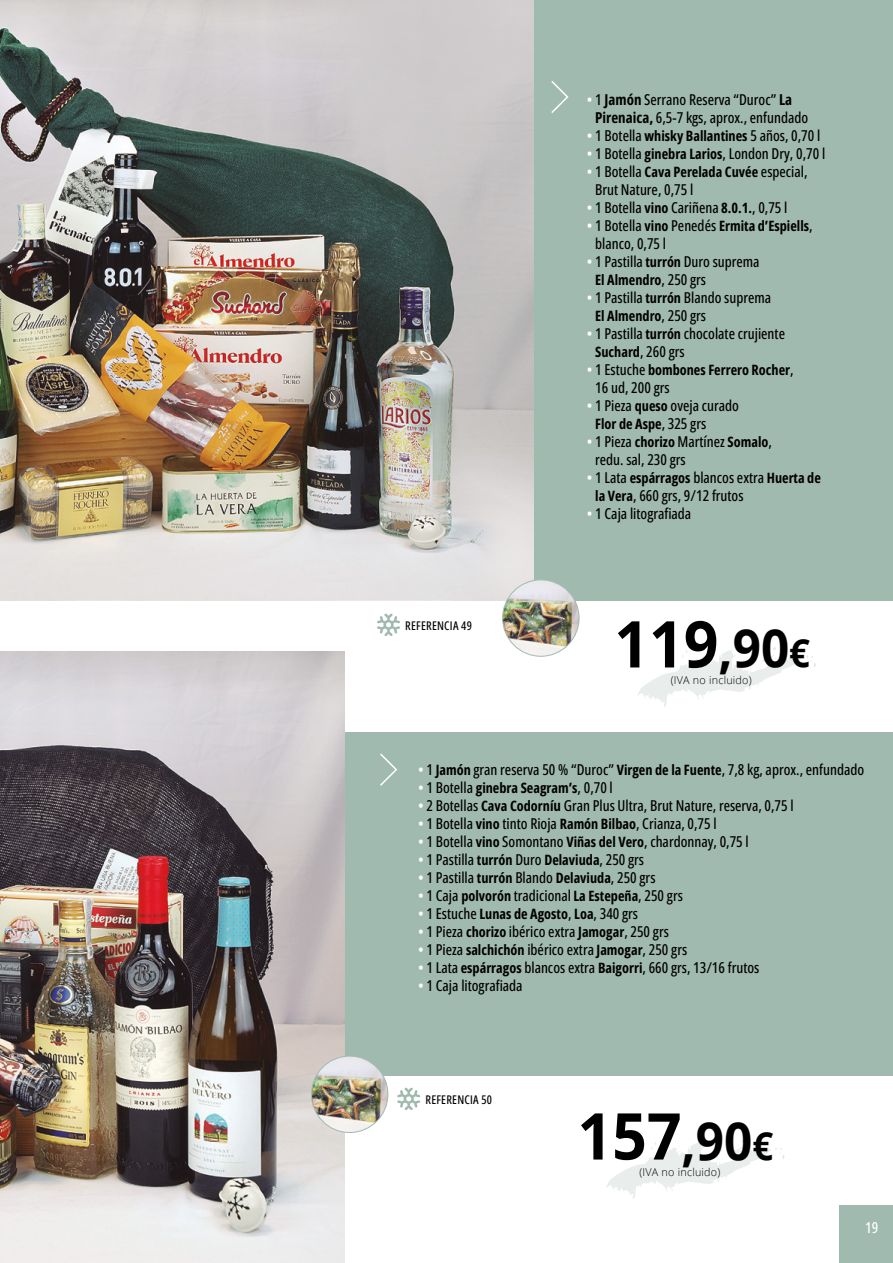
<style>
.page{position:relative;width:893px;height:1263px;background:#fff}
.page>*{position:absolute;margin:0;border:0;box-sizing:border-box;transform-origin:0 0}
.t1{font:700 64.5px "Open Sans";color:#000;scale:.94 1}
.t2{font:500 15px/18px "Open Sans Condensed";color:#000}
.t3{font:500 15px "Open Sans Condensed";color:#fff}
.t4{font:700 14.25px "Open Sans Condensed";color:#000}
.t5{font:500 12px "Open Sans Condensed";letter-spacing:.02em;color:#000}
.t6{font:300 10.8px "Open Sans";letter-spacing:.02em;color:#000}
.s1{color:#fff}
.s2{font-weight:700}
.s3{font-weight:700;font-size:14.25px}
.s4{font-weight:500;font-size:15px;color:#fff}
.s5{font-weight:500;font-size:15px}
.s6{font-size:52.65px}
.s7{font-size:38.7px}
</style>
<div class="page">
<div style="left:527px;top:0;width:366px;height:600px;background:#a1bab0"></div>
<div style="left:840px;top:1205px;width:53px;height:58px;background:#a1bab0"></div>
<img style="left:0;top:0;width:533px;height:600px">
<div style="left:298px;top:733px;width:595px;height:343px;background:#a1bab0"></div>
<img style="left:0;top:652px;width:344px;height:611px">
<svg style="left:377px;top:613px;width:23px;height:23px"></svg>
<svg style="left:397px;top:1087px;width:23px;height:23px"></svg>
<svg style="left:637px;top:647px;width:179px;height:60px"></svg>
<svg style="left:606px;top:1139px;width:179px;height:60px"></svg>
<img style="left:311px;top:1056px;width:77px;height:76px;border-radius:38px">
<div style="left:311px;top:1056px;width:77px;height:77px;border:1px solid #a1bab0;border-radius:50%"></div>
<img style="left:503px;top:580px;width:76px;height:76px;border-radius:38px">
<div style="left:502px;top:580px;width:77px;height:76px;border:1px solid #a1bab0;border-radius:50%"></div>
<svg style="left:551px;top:81px;width:18px;height:32px"></svg>
<svg style="left:380px;top:753px;width:17px;height:33px"></svg>
<p class="t5" style="left:405px;top:617px;width:68px">REFERENCIA 49</p>
<p class="t2" style="left:595px;top:91px;width:214px;text-indent:-9px"><span class="s1">•</span> 1 <span class="s2">Jamón</span> Serrano Reserva “Duroc” <span class="s2">La<br>Pirenaica,</span> 6,5-7 kgs, aprox., enfundado</p>
<p class="t2" style="left:587px;top:127px;width:235px"><span class="s1">•</span> 1 Botella <span class="s3">whisky Ballantines</span> 5 años, 0,70 l</p>
<p class="t2" style="left:587px;top:145px;width:240px"><span class="s1">•</span> 1 Botella <span class="s3">ginebra Larios</span>, London Dry, 0,70 l</p>
<p class="t2" style="left:595px;top:163px;width:214px;text-indent:-9px"><span class="s1">•</span> 1 Botella <span class="s3">Cava Perelada Cuvée</span> especial,<br>Brut Nature, 0,75 l</p>
<p class="t2" style="left:587px;top:199px;width:202px"><span class="s1">•</span> 1 Botella <span class="s3">vino</span> Cariñena <span class="s3">8.0.1.</span>, 0,75 l</p>
<p class="t4" style="left:587px;top:216px;width:227px"><span class="s4">•</span> <span class="s5">1 Botella</span> vino <span class="s5">Penedés</span> Ermita d’Espiells<span class="s5">,</span></p>
<p class="t2" style="left:595px;top:235px;width:72px">blanco, 0,75 l</p>
<p class="t2" style="left:587px;top:253px;width:174px"><span class="s1">•</span> 1 Pastilla <span class="s3">turrón</span> Duro suprema</p>
<p class="t4" style="left:595px;top:270px;width:112px">El Almendro<span class="s5">, 250 grs</span></p>
<p class="t2" style="left:587px;top:289px;width:186px"><span class="s1">•</span> 1 Pastilla <span class="s3">turrón</span> Blando suprema</p>
<p class="t4" style="left:595px;top:306px;width:112px">El Almendro<span class="s5">, 250 grs</span></p>
<p class="t2" style="left:587px;top:325px;width:200px"><span class="s1">•</span> 1 Pastilla <span class="s3">turrón</span> chocolate crujiente</p>
<p class="t4" style="left:595px;top:342px;width:91px">Suchard<span class="s5">, 260 grs</span></p>
<p class="t4" style="left:587px;top:360px;width:208px"><span class="s4">•</span> <span class="s5">1 Estuche</span> bombones Ferrero Rocher<span class="s5">,</span></p>
<p class="t2" style="left:595px;top:379px;width:76px">16 ud, 200 grs</p>
<p class="t2" style="left:587px;top:397px;width:154px"><span class="s1">•</span> 1 Pieza <span class="s3">queso</span> oveja curado</p>
<p class="t4" style="left:595px;top:414px;width:113px">Flor de Aspe<span class="s5">, 325 grs</span></p>
<p class="t2" style="left:595px;top:433px;width:178px;text-indent:-9px"><span class="s1">•</span> 1 Pieza <span class="s3">chorizo</span> Martínez <span class="s3">Somalo</span>, redu. sal, 230 grs</p>
<p class="t4" style="left:587px;top:468px;width:236px"><span class="s4">•</span> <span class="s5">1 Lata</span> espárragos <span class="s5">blancos extra</span> Huerta de</p>
<p class="t2" style="left:595px;top:487px;width:150px"><span class="s3">la Vera</span>, 660 grs, 9/12 frutos</p>
<p class="t2" style="left:587px;top:505px;width:106px"><span class="s1">•</span> 1 Caja litografiada</p>
<h1 class="t1" style="left:614px;top:598px;width:210px">119<span class="s6">,90</span><span class="s7">€</span></h1>
<p class="t6" style="left:671px;top:673px;width:83px">(IVA no incluido)</p>
<p class="t2" style="left:418px;top:760px;width:448px"><span class="s1">•</span> 1 <span class="s3">Jamón</span> gran reserva 50 % “Duroc” <span class="s3">Virgen de la Fuente</span>, 7,8 kg, aprox., enfundado</p>
<p class="t4" style="left:418px;top:778px;width:196px"><span class="s4">•</span> <span class="s5">1 Botella</span> ginebra Seagram’s<span class="s5">, 0,70 l</span></p>
<p class="t2" style="left:418px;top:796px;width:377px"><span class="s1">•</span> 2 Botellas <span class="s3">Cava Codorní</span><span class="s2">u</span> Gran Plus Ultra, Brut Nature, reserva, 0,75 l</p>
<p class="t2" style="left:418px;top:814px;width:300px"><span class="s1">•</span> 1 Botella <span class="s3">vino</span> tinto Rioja <span class="s3">Ramón Bilbao</span>, Crianza, 0,75 l</p>
<p class="t2" style="left:418px;top:832px;width:332px"><span class="s1">•</span> 1 Botella <span class="s3">vino</span> Somontano <span class="s3">Viñas del Vero</span>, chardonnay, 0,75 l</p>
<p class="t2" style="left:418px;top:850px;width:228px"><span class="s1">•</span> 1 Pastilla <span class="s3">turrón</span> Duro <span class="s3">Delaviuda</span>, 250 grs</p>
<p class="t2" style="left:418px;top:868px;width:239px"><span class="s1">•</span> 1 Pastilla <span class="s3">turrón</span> Blando <span class="s3">Delaviuda</span>, 250 grs</p>
<p class="t2" style="left:418px;top:886px;width:266px"><span class="s1">•</span> 1 Caja <span class="s3">polvorón</span> tradicional <span class="s3">La Estepeña</span>, 250 grs</p>
<p class="t2" style="left:418px;top:904px;width:222px"><span class="s1">•</span> 1 Estuche <span class="s3">Lunas de Agosto</span>, <span class="s3">Loa</span>, 340 grs</p>
<p class="t2" style="left:418px;top:922px;width:252px"><span class="s1">•</span> 1 Pieza <span class="s3">chorizo</span> ibérico extra <span class="s3">Jamogar</span>, 250 grs</p>
<p class="t2" style="left:418px;top:940px;width:271px"><span class="s1">•</span> 1 Pieza <span class="s3">salchichón</span> ibérico extra <span class="s3">Jamogar</span>, 250 grs</p>
<p class="t2" style="left:418px;top:958px;width:343px"><span class="s1">•</span> 1 Lata <span class="s3">espárragos</span> blancos extra <span class="s3">Baigorri</span>, 660 grs, 13/16 frutos</p>
<p class="t2" style="left:418px;top:976px;width:106px"><span class="s1">•</span> 1 Caja litografiada</p>
<p class="t5" style="left:425px;top:1091px;width:68px">REFERENCIA 50</p>
<h1 class="t1" style="left:577px;top:1090px;width:210px">157<span class="s6">,90</span><span class="s7">€</span></h1>
<p class="t6" style="left:639px;top:1165px;width:83px">(IVA no incluido)</p>
<p class="t3" style="left:865px;top:1217px;width:15px">19</p>
</div>
